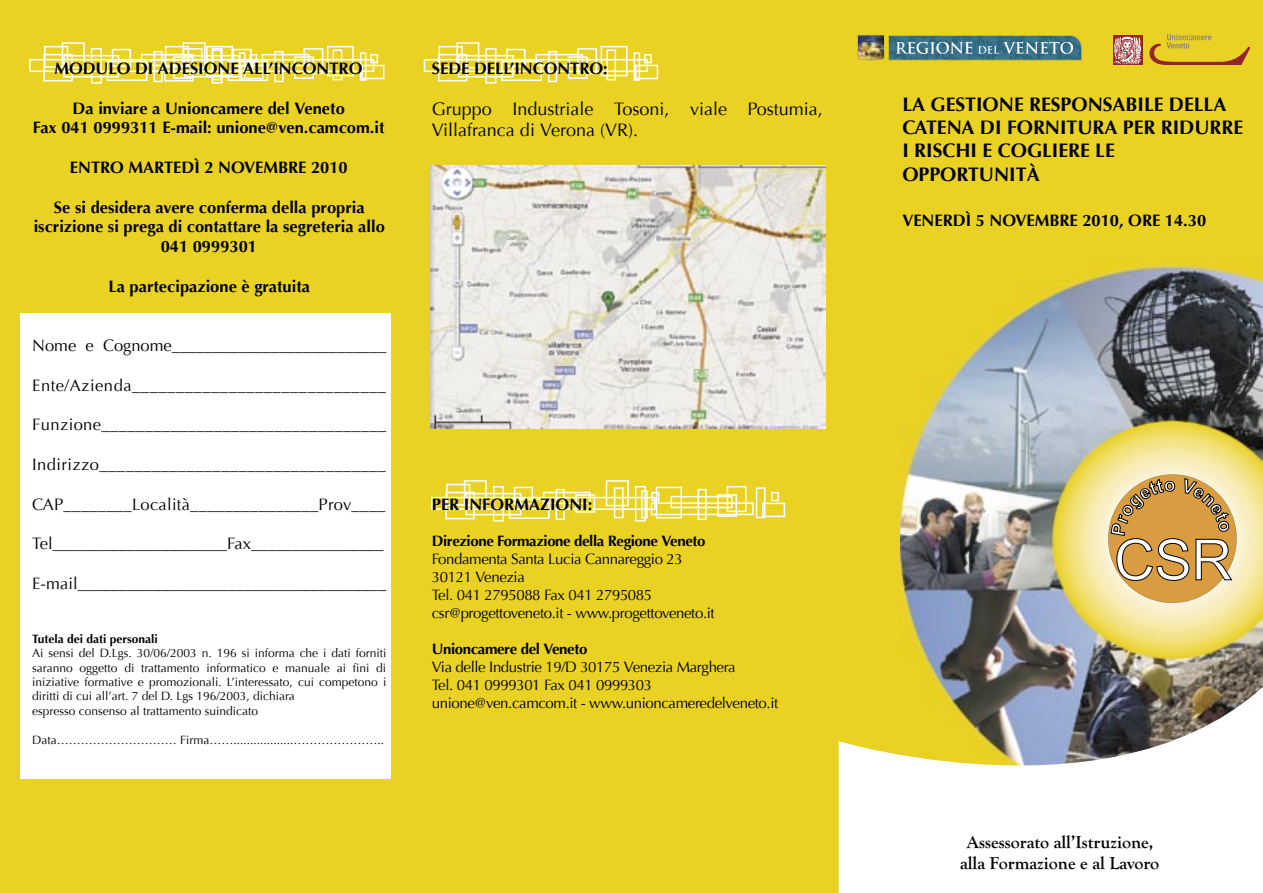
<style>
.page{position:relative;width:1263px;height:893px;background:#fff}
.page>*{position:absolute;margin:0;border:0;box-sizing:border-box;transform-origin:0 0}
.t1{font:56.55px "Arial";color:#fff}
.t2{font:700 19.5px/23.4px "Optima";color:#000}
.t3{font:18px/21px "Optima";color:#000}
.t4{font:700 18px/20.7px "Goudy Old Style T";color:#000;text-align:center}
.t5{font:700 16.5px/19.8px "Optima";color:#000;text-align:center}
.t6{font:16.5px "Optima";letter-spacing:.02em;color:#000}
.t7{font:16.5px "Optima";color:#000}
.t8{font:15px/18px "Optima";letter-spacing:-.025em;color:#000}
.t9{font:700 15px "Optima";letter-spacing:-.025em;color:#000}
.t10{font:12px/14.4px "Optima";color:#000}
.t11{font:700 12px "Optima";color:#000}
.s1{font-weight:700}
</style>
<div class="page">
<div style="left:836px;top:0;width:427px;height:795px;background:#ead224"></div>
<img style="left:901px;top:265px;width:362px;height:394px">
<div style="left:0;top:0;width:839px;height:893px;background:#ead224"></div>
<img style="left:839px;top:659px;width:424px;height:136px">
<svg style="left:1055px;top:422px;width:208px;height:234px;background:#dcd28d"></svg>
<svg style="left:1149px;top:34px;width:101px;height:31px"></svg>
<div style="left:1113px;top:36px;width:29px;height:29px;background:#942528"></div>
<svg style="left:1114px;top:37px;width:27px;height:28px"></svg>
<img style="left:857px;top:35px;width:225px;height:26px">
<div style="left:20px;top:313px;width:370px;height:465px;background:#fff"></div>
<svg style="left:29px;top:42px;width:355px;height:42px"></svg>
<svg style="left:424px;top:42px;width:234px;height:42px"></svg>
<svg style="left:431px;top:480px;width:354px;height:41px"></svg>
<img style="left:430px;top:166px;width:395px;height:263px">
<svg style="left:1108px;top:474px;width:128px;height:129px;background:#cca059"></svg>
<p class="t5" style="left:54px;top:59px;width:310px">MODULO DI ADESIONE ALL’INCONTRO</p>
<p class="t5" style="left:33px;top:98px;width:353px">Da inviare a Unioncamere del Veneto<br>Fax 041 0999311 E-mail: unione@ven.camcom.it</p>
<p class="t5" style="left:70px;top:158px;width:279px">ENTRO MARTEDÌ 2 NOVEMBRE 2010</p>
<p class="t5" style="left:34px;top:197px;width:353px">Se si desidera avere conferma della propria iscrizione si prega di contattare la segreteria allo<br>041 0999301</p>
<p class="t5" style="left:109px;top:276px;width:203px">La partecipazione è gratuita</p>
<p class="t7" style="left:32px;top:336px;width:356px">Nome e Cognome__________________________</p>
<p class="t6" style="left:32px;top:376px;width:355px">Ente/Azienda_____________________________</p>
<p class="t6" style="left:32px;top:415px;width:356px">Funzione_________________________________</p>
<p class="t6" style="left:32px;top:455px;width:355px">Indirizzo_________________________________</p>
<p class="t6" style="left:32px;top:494px;width:355px">CAP________Località_______________Prov____</p>
<p class="t6" style="left:32px;top:534px;width:353px">Tel_____________________Fax________________</p>
<p class="t6" style="left:32px;top:574px;width:355px">E-mail____________________________________<span class="s1">_</span></p>
<p class="t11" style="left:32px;top:632px;width:127px">Tutela dei dati personali</p>
<p class="t10" style="left:32px;top:646px;width:356px">Ai sensi del D.Lgs. 30/06/2003 n. 196 si informa che i dati forniti saranno oggetto di trattamento informatico e manuale ai fini di iniziative formative e promozionali. L’interessato, cui competono i diritti di cui all’art. 7 del D. Lgs 196/2003, dichiara<br>espresso consenso al trattamento suindicato</p>
<p class="t10" style="left:32px;top:732px;width:353px">Data………………………… Firma……..................…………………..</p>
<p class="t5" style="left:432px;top:59px;width:178px">SEDE DELL’INCONTRO:</p>
<p class="t3" style="left:432px;top:98px;width:392px">Gruppo Industriale Tosoni, viale Postumia,<br>Villafranca di Verona (VR).</p>
<p class="t5" style="left:432px;top:495px;width:162px">PER INFORMAZIONI:</p>
<p class="t9" style="left:432px;top:532px;width:275px">Direzione Formazione della Regione Veneto</p>
<p class="t8" style="left:432px;top:550px;width:284px">Fondamenta Santa Lucia Cannareggio 23<br>30121 Venezia<br>Tel. 041 2795088 Fax 041 2795085 csr@progettoveneto.it - www.progettoveneto.it</p>
<p class="t9" style="left:432px;top:640px;width:157px">Unioncamere del Veneto</p>
<p class="t8" style="left:432px;top:658px;width:348px">Via delle Industrie 19/D 30175 Venezia Marghera<br>Tel. 041 0999301 Fax 041 0999303 unione@ven.camcom.it - www.unioncameredelveneto.it</p>
<p class="t2" style="left:902px;top:93px;width:342px">LA GESTIONE RESPONSABILE DELLA<br>CATENA DI FORNITURA PER RIDURRE<br>I RISCHI E COGLIERE LE<br>OPPORTUNITÀ</p>
<p class="t5" style="left:902px;top:211px;width:305px">VENERDÌ 5 NOVEMBRE 2010, ORE 14.30</p>
<h1 class="t1" style="left:1114px;top:528px;width:120px">CSR</h1>
<p class="t4" style="left:960px;top:832px;width:201px">Assessorato all’Istruzione, alla Formazione e al Lavoro</p>
</div>
